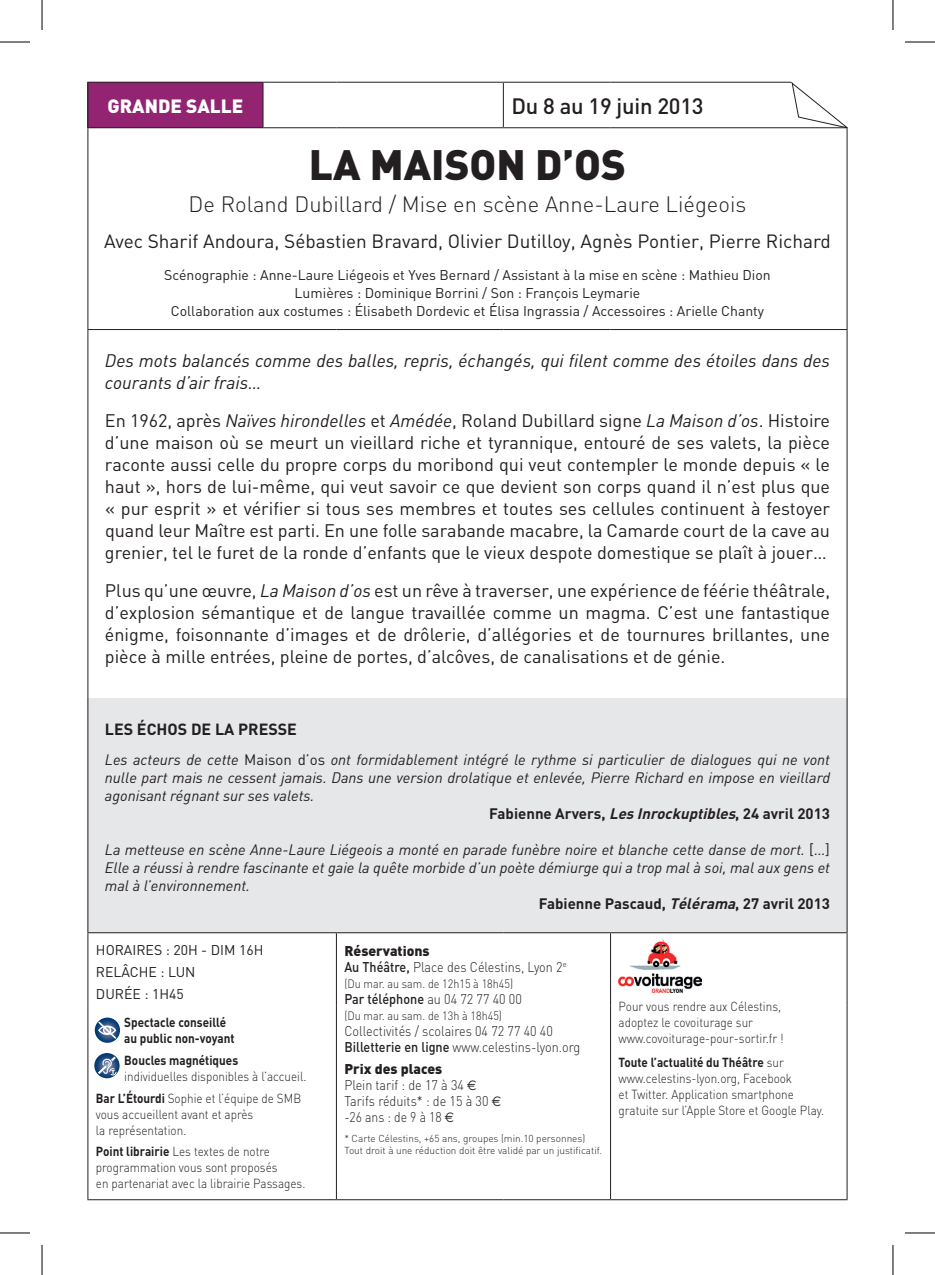
<style>
.page{position:relative;width:935px;height:1275px;background:#fff}
.page>*{position:absolute;margin:0;border:0;box-sizing:border-box;transform-origin:0 0}
.t1{font:900 42px "DIN";color:#231f20}
.t2{font:300 22px "DIN";color:#231f20}
.t3{font:500 22px "DIN";letter-spacing:-.01em;color:#231f20}
.t4{font:19px "DIN";color:#231f20}
.t5{font:900 19px "DIN";color:#fff}
.t6{font:18px/22px "DIN";color:#231f20;text-align:justify}
.t7{font:italic 18px/22px "DIN";color:#231f20}
.t8{font:700 16px "DIN";color:#231f20}
.t9{font:italic 15px "DIN";color:#231f20}
.t10{font:700 15px "DIN";color:#231f20}
.t11{font:14px/18px "DIN";color:#231f20}
.t12{font:300 14px/16px "DIN";color:#231f20;scale:.9 1}
.t13{font:500 14px "DIN";color:#231f20;scale:.9 1}
.t14{font:300 13px/16px "DIN";color:#231f20;scale:.9 1}
.t15{font:700 13px/16px "DIN";color:#231f20;scale:.9 1}
.t16{font:300 12px "DIN";color:#231f20;scale:.9 1}
.t17{font:300 10px/12px "DIN";color:#231f20}
.s1{font-style:italic}
.s2{font-style:normal}
.s3{font-weight:900}
.s4{font-weight:500}
.s5{font-weight:300}
.s6{font-family:"Euro Sans";font-weight:400}
.s7{font-weight:700}
</style>
<div class="page">
<div style="left:87px;top:697px;width:760px;height:235px;background:#e6e7e9"></div>
<div style="left:88px;top:82px;width:175px;height:46px;background:#922471"></div>
<hr style="left:263px;top:82px;width:73px;height:1px;background:#231f20">
<hr style="left:336px;top:82px;width:167px;height:1px;background:#231f20">
<hr style="left:503px;top:82px;width:107px;height:1px;background:#231f20">
<hr style="left:503px;top:83px;width:1px;height:44px;background:#231f20">
<hr style="left:610px;top:82px;width:237px;height:1px;background:#231f20">
<hr style="left:87px;top:128px;width:1px;height:104px;background:#231f20">
<hr style="left:263px;top:127px;width:73px;height:1px;background:#231f20">
<hr style="left:336px;top:127px;width:167px;height:1px;background:#231f20">
<hr style="left:503px;top:127px;width:107px;height:1px;background:#231f20">
<hr style="left:610px;top:127px;width:237px;height:1px;background:#231f20">
<hr style="left:846px;top:128px;width:1px;height:104px;background:#231f20">
<hr style="left:87px;top:232px;width:1px;height:97px;background:#231f20">
<hr style="left:846px;top:232px;width:1px;height:97px;background:#231f20">
<hr style="left:87px;top:329px;width:176px;height:1px;background:#231f20">
<hr style="left:87px;top:330px;width:1px;height:602px;background:#231f20">
<hr style="left:263px;top:329px;width:73px;height:1px;background:#231f20">
<hr style="left:336px;top:329px;width:167px;height:1px;background:#231f20">
<hr style="left:503px;top:329px;width:107px;height:1px;background:#231f20">
<hr style="left:610px;top:329px;width:237px;height:1px;background:#231f20">
<hr style="left:846px;top:330px;width:1px;height:602px;background:#231f20">
<hr style="left:87px;top:932px;width:176px;height:1px;background:#231f20">
<hr style="left:87px;top:933px;width:1px;height:72px;background:#231f20">
<hr style="left:263px;top:932px;width:73px;height:1px;background:#231f20">
<hr style="left:336px;top:932px;width:167px;height:1px;background:#231f20">
<hr style="left:336px;top:933px;width:1px;height:72px;background:#231f20">
<hr style="left:503px;top:932px;width:107px;height:1px;background:#231f20">
<hr style="left:610px;top:932px;width:237px;height:1px;background:#231f20">
<hr style="left:610px;top:933px;width:1px;height:72px;background:#231f20">
<hr style="left:846px;top:933px;width:1px;height:72px;background:#231f20">
<hr style="left:610px;top:1005px;width:1px;height:194px;background:#231f20">
<hr style="left:846px;top:1005px;width:1px;height:194px;background:#231f20">
<hr style="left:336px;top:1199px;width:167px;height:1px;background:#231f20">
<hr style="left:503px;top:1199px;width:107px;height:1px;background:#231f20">
<hr style="left:610px;top:1199px;width:237px;height:1px;background:#231f20">
<hr style="left:87px;top:82px;width:176px;height:1px;background:#231f20">
<hr style="left:87px;top:83px;width:1px;height:44px;background:#231f20">
<hr style="left:262px;top:83px;width:1px;height:44px;background:#231f20">
<hr style="left:87px;top:127px;width:176px;height:1px;background:#231f20">
<hr style="left:87px;top:1005px;width:1px;height:194px;background:#231f20">
<hr style="left:336px;top:1005px;width:1px;height:194px;background:#231f20">
<hr style="left:87px;top:1199px;width:176px;height:1px;background:#231f20">
<hr style="left:263px;top:1199px;width:73px;height:1px;background:#231f20">
<svg style="left:94px;top:1053px;width:26px;height:25px"></svg>
<svg style="left:98px;top:1056px;width:18px;height:19px"></svg>
<svg style="left:95px;top:1017px;width:25px;height:25px"></svg>
<svg style="left:97px;top:1020px;width:21px;height:20px"></svg>
<svg style="left:790px;top:81px;width:58px;height:49px"></svg>
<img style="left:619px;top:940px;width:82px;height:52px">
<hr style="left:0;top:42px;width:30px;height:1px;background:#000">
<hr style="left:904px;top:42px;width:30px;height:1px;background:#000">
<hr style="left:0;top:1232px;width:30px;height:1px;background:#000">
<hr style="left:904px;top:1232px;width:30px;height:1px;background:#000">
<hr style="left:42px;top:0;width:1px;height:30px;background:#000">
<hr style="left:42px;top:1245px;width:1px;height:30px;background:#000">
<hr style="left:892px;top:0;width:1px;height:30px;background:#000">
<hr style="left:892px;top:1245px;width:1px;height:30px;background:#000">
<p class="t5" style="left:108px;top:93px;width:39px">grand</p>
<p class="t5" style="left:170px;top:93px;width:28px">e sall</p>
<p class="t5" style="left:232px;top:93px;width:13px">e</p>
<p class="t3" style="left:511px;top:92px;width:194px">Du 8 au 19 juin 2013</p>
<h1 class="t1" style="left:309px;top:137px;width:319px">LA MAISON D’OS</h1>
<p class="t2" style="left:189px;top:190px;width:559px">De Roland Dubillard / Mise en scène Anne-Laure Liégeois</p>
<p class="t4" style="left:104px;top:229px;width:728px">Avec Sharif Andoura, Sébastien Bravard, Olivier Dutilloy, Agnès Pontier, Pierre Richard</p>
<p class="t11" style="left:164px;top:266px;width:608px;text-align:center">Scénographie : Anne-Laure Liégeois et Yves Bernard / Assistant à la mise en scène : Mathieu Dion<br>Lumières : Dominique Borrini / Son : François Leymarie<br>Collaboration aux costumes : Élisabeth Dordevic et Élisa Ingrassia / Accessoires : Arielle Chanty</p>
<p class="t7" style="left:105px;top:349px;width:726px">Des mots balancés comme des balles, repris, échangés, qui filent comme des étoiles dans des courants d’air frais…</p>
<p class="t6" style="left:105px;top:409px;width:726px">En 1962, après <span class="s1">Naïves hirondelles</span> et <span class="s1">Amédée</span>, Roland Dubillard signe <span class="s1">La Maison d’os</span>. Histoire d’une maison où se meurt un vieillard riche et tyrannique, entouré de ses valets, la pièce raconte aussi celle du propre corps du moribond qui veut contempler le monde depuis « le haut », hors de lui-même, qui veut savoir ce que devient son corps quand il n’est plus que « pur esprit » et vérifier si tous ses membres et toutes ses cellules continuent à festoyer quand leur Maître est parti. En une folle sarabande macabre, la Camarde court de la cave au grenier, tel le furet de la ronde d’enfants que le vieux despote domestique se plaît à jouer…</p>
<p class="t6" style="left:105px;top:579px;width:726px">Plus qu’une œuvre, <span class="s1">La Maison d’os</span> est un rêve à traverser, une expérience de féérie théâtrale, d’explosion sémantique et de langue travaillée comme un magma. C’est une fantastique énigme, foisonnante d’images et de drôlerie, d’allégories et de tournures brillantes, une pièce à mille entrées, pleine de portes, d’alcôves, de canalisations et de génie.</p>
<p class="t8" style="left:105px;top:719px;width:193px">LES ÉCHOS DE LA PRESSE</p>
<p class="t9" style="left:105px;top:750px;width:726px">Les acteurs de cette <span class="s2">Maison d’os</span> ont formidablement intégré le rythme si particulier de dialogues qui ne vont</p>
<p class="t9" style="left:105px;top:768px;width:726px">nulle part mais ne cessent jamais. Dans une version drolatique et enlevée, Pierre Richard en impose en vieillard</p>
<p class="t9" style="left:105px;top:786px;width:211px">agonisant régnant sur ses valets.</p>
<p class="t10" style="left:489px;top:804px;width:342px">Fabienne Arvers, <span class="s1">LesInrockuptibles</span>, 24 avril 2013</p>
<p class="t9" style="left:105px;top:840px;width:726px">La metteuse en scène Anne-Laure Liégeois a monté en parade funèbre noire et blanche cette danse de mort. <span class="s2">[…]</span></p>
<p class="t9" style="left:105px;top:858px;width:726px">Elle a réussi à rendre fascinante et gaie la quête morbide d’un poète démiurge qui a trop mal à soi, mal aux gens et</p>
<p class="t9" style="left:105px;top:876px;width:147px">mal à l’environnement.</p>
<p class="t10" style="left:538px;top:894px;width:293px">Fabienne Pascaud, <span class="s1">Télérama</span>, 27 avril 2013</p>
<p class="t11" style="left:96px;top:939px;width:166px;line-height:22px">HORAIREs : 20H - DIm 16h rel</p>
<p class="t12" style="left:344px;top:942px;width:248px"><span class="s3">Réservations<br></span><span class="s4">Au Théâtre,</span> Place des Célestins, Lyon 2<sup>e</sup></p>
<p class="t16" style="left:344px;top:976px;width:189px">(Du mar. au sam. de 12h15 à 18h45)</p>
<p class="t13" style="left:344px;top:989px;width:199px">Par téléphone <span class="s5">au 04 72 77 40 00</span></p>
<p class="t16" style="left:344px;top:1008px;width:176px">(Du mar. au sam. de 13h à 18h45)</p>
<p class="t12" style="left:344px;top:1022px;width:264px">Collectivités / scolaires 04 72 77 40 40<br><span class="s4">Billetterie en ligne</span> www.celestins-lyon.org</p>
<p class="t12" style="left:344px;top:1060px;width:176px"><span class="s3">Prix des places<br></span>Plein tarif : de 17 à 34 <span class="s6">E<br></span>Tarifs réduits* : de 15 à 30 <span class="s6">E </span>-26 ans : de 9 à 18 <span class="s6">E</span></p>
<p class="t17" style="left:344px;top:1132px;width:259px">* Carte Célestins, +65 ans, groupes (min.10 personnes)<br>Tout droit à une réduction doit être validé par un justificatif.</p>
<p class="t11" style="left:121px;top:963px;width:16px">âche</p>
<p class="t11" style="left:96px;top:961px;width:101px;line-height:22px;text-indent:65px">: lun<br>DU RÉE : 1h45</p>
<p class="t14" style="left:618px;top:997px;width:185px">Pour vous rendre aux Célestins, adoptez le covoiturage sur www.covoiturage-pour-sortir.fr !</p>
<p class="t14" style="left:618px;top:1054px;width:230px"><span class="s7">Toute l’actualité du Théâtre</span> sur www.celestins-lyon.org, Facebook<br>et Twitter. Application smartphone gratuite sur l’Apple Store et Google Play.</p>
<p class="t15" style="left:124px;top:1014px;width:124px">Spectacle conseillé au public non-voyant</p>
<p class="t15" style="left:124px;top:1051px;width:128px">Boucles magnétiques</p>
<p class="t14" style="left:96px;top:1065px;width:235px;line-height:21.6px;text-indent:28px">individuelles disponibles à l’accueil.<br><span class="s7">Bar L’Étourdi</span> Sophie et l’équipe de SMB</p>
<p class="t14" style="left:96px;top:1106px;width:176px">vous accueillent avant et après la représentation.</p>
<p class="t14" style="left:96px;top:1143px;width:234px"><span class="s7">Point librairie</span> Les textes de notre programmation vous sont proposés<br>en partenariat avec la librairie Passages.</p>
</div>
